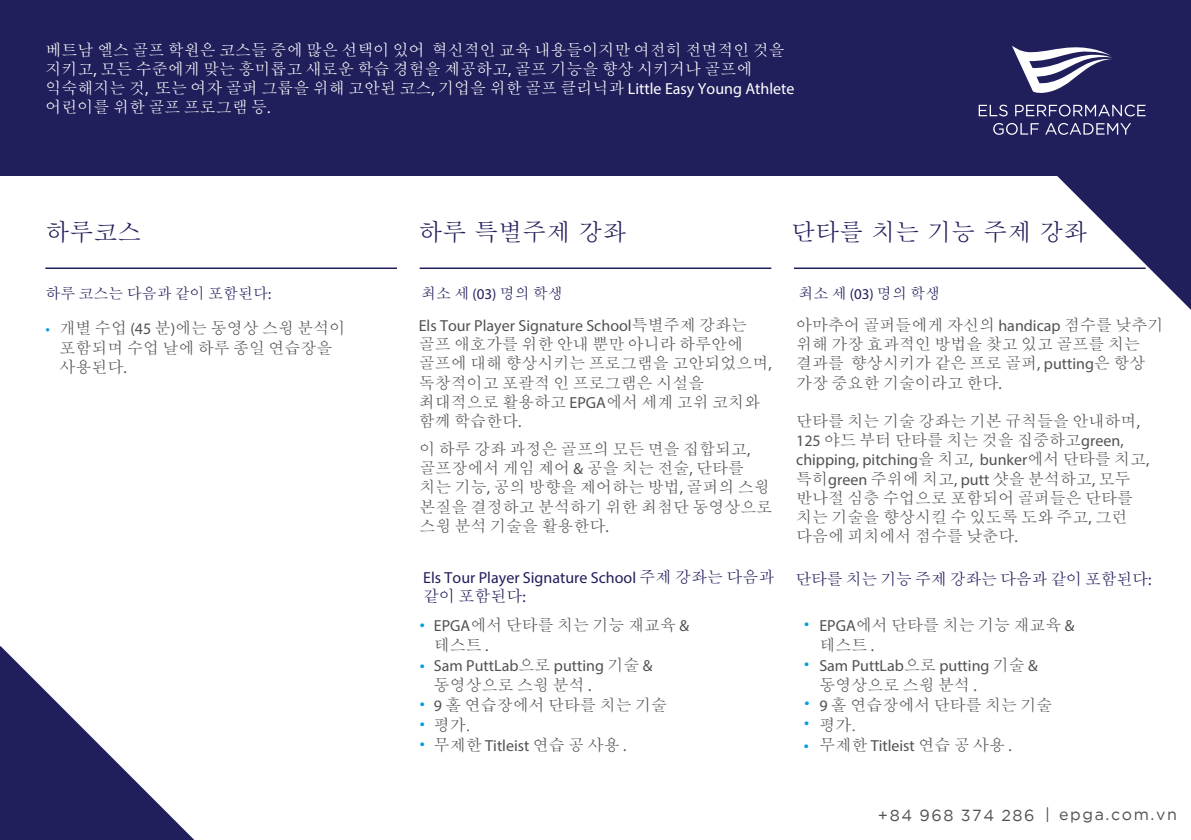
<style>
.page{position:relative;width:1191px;height:840px;background:#fff}
.page>*{position:absolute;margin:0;border:0;box-sizing:border-box;transform-origin:0 0}
.t1{font:500 24px "Adobe Myungjo Std";color:#201e5b}
.t2{font:18px/38.2px "Myriad Pro";color:#009de0}
.t3{font:500 16px/19.2px "Adobe Myungjo Std";color:#525251}
.t4{font:500 16px/19.2px "Adobe Myungjo Std";color:#fff}
.t5{font:16px "Myriad Pro";color:#525251}
.t6{font:16px "Myriad Pro";color:#201e5b}
.t7{font:16px "VNF Gotham";letter-spacing:.1em;color:#525251}
.t8{font:500 16px "Adobe Myungjo Std";letter-spacing:-.015em;color:#201e5b}
.t9{font:500 15px "Adobe Myungjo Std";color:#201e5b}
.s1{font-family:"Myriad Pro";font-weight:400}
.s2{font-family:"Myriad Pro";font-weight:400;color:#009de0}
.s3{font-family:"Adobe Myungjo Std";font-weight:500}
.s4{color:#201e5b}
.s5{font-family:"Myriad Pro";font-weight:400;color:#201e5b}
</style>
<div class="page">
<svg style="left:1057px;top:176px;width:134px;height:134px"></svg>
<div style="left:0;top:0;width:1191px;height:176px;background:#201e5b"></div>
<svg style="left:978px;top:105px;width:29px;height:11px"></svg>
<svg style="left:1015px;top:104px;width:130px;height:12px"></svg>
<svg style="left:993px;top:123px;width:45px;height:12px"></svg>
<svg style="left:1045px;top:123px;width:86px;height:12px"></svg>
<svg style="left:1012px;top:45px;width:100px;height:48px"></svg>
<hr style="left:794px;top:267px;width:351px;height:2px;background:#201e5b">
<hr style="left:45px;top:267px;width:352px;height:2px;background:#201e5b">
<hr style="left:420px;top:267px;width:351px;height:2px;background:#201e5b">
<svg style="left:0;top:646px;width:194px;height:193px"></svg>
<p class="t4" style="left:46px;top:40px;width:750px">베트남 엘스 골프 학원은 코스들 중에 많은 선택이 있어 혁신적인 교육 내용들이지만 여전히 전면적인 것을 지키고<span class="s1">,</span> 모든 수준에게 맞는 흥미롭고 새로운 학습 경험을 제공하고<span class="s1">,</span> 골프 기능을 향상 시키거나 골프에 익숙해지는 것<span class="s1">,</span> 또는 여자 골퍼 그룹을 위해 고안된 코스<span class="s1">,</span> 기업을 위한 골프 클리닉과 <span class="s1">Little Easy Young Athlete </span>어린이를 위한 골프 프로그램 등<span class="s1">.</span></p>
<h1 class="t1" style="left:45px;top:219px;width:97px">하루코스</h1>
<h1 class="t1" style="left:418px;top:219px;width:209px">하루 특별주제 강좌</h1>
<h1 class="t1" style="left:791px;top:219px;width:297px">단타를 치는 기능 주제 강좌</h1>
<p class="t9" style="left:45px;top:285px;width:227px">하루 코스는 다음과 같이 포함된다<span class="s1">:</span></p>
<p class="t9" style="left:421px;top:285px;width:143px">최소 세 <span class="s1">(03)</span> 명의 학생</p>
<p class="t9" style="left:798px;top:285px;width:143px">최소 세 <span class="s1">(03)</span> 명의 학생</p>
<p class="t3" style="left:60px;top:319px;width:287px;text-indent:-14px"><span class="s2">•</span> 개별 수업 <span class="s1">(45</span> 분<span class="s1">)</span>에는 동영상 스윙 분석이 포함되며 수업 날에 하루 종일 연습장을 사용된다<span class="s1">.</span></p>
<p class="t5" style="left:419px;top:315px;width:330px">Els Tour Player Signature School<span class="s3">특별주제 강좌는</span></p>
<p class="t3" style="left:419px;top:334px;width:354px">골프 애호가를 위한 안내 뿐만 아니라 하루안에 골프에 대해 향상시키는 프로그램을 고안되었으며<span class="s1">, </span>독창적이고 포괄적 인 프로그램은 시설을 최대적으로 활용하고 <span class="s1">EPGA</span>에서 세계 고위 코치와 함께 학습한다<span class="s1">.</span></p>
<p class="t3" style="left:419px;top:439px;width:354px">이 하루 강좌 과정은 골프의 모든 면을 집합되고<span class="s1">, </span>골프장에서 게임 제어 <span class="s1">&amp;</span> 공을 치는 전술<span class="s1">,</span> 단타를 치는 기능<span class="s1">,</span> 공의 방향을 제어하는 방법<span class="s1">,</span> 골퍼의 스윙 본질을 결정하고 분석하기 위한 최첨단 동영상으로 스윙 분석 기술을 활용한다<span class="s1">.</span></p>
<p class="t6" style="left:423px;top:567px;width:353px">Els Tour Player Signature School <span class="s3">주제 강좌는 다음과</span></p>
<p class="t3" style="left:434px;top:581px;width:257px;line-height:28.6px;text-indent:-11px"><span class="s4">같이 포함된다</span><span class="s5">:<br></span><span class="s1">EPGA</span>에서 단타를 치는 기능 재교육 <span class="s1">&amp;</span></p>
<p class="t3" style="left:434px;top:635px;width:56px">테스트 <span class="s1">.</span></p>
<p class="t5" style="left:434px;top:655px;width:220px">Sam PuttLab<span class="s3">으로</span> putting <span class="s3">기술</span> &amp;</p>
<p class="t3" style="left:434px;top:674px;width:235px;line-height:20px">동영상으로 스윙 분석 <span class="s1">.<br>9</span> 홀 연습장에서 단타를 치는 기술 평가.</p>
<p class="t5" style="left:434px;top:735px;width:194px"><span class="s3">무제한</span> Titleist <span class="s3">연습 공 사용</span> .</p>
<p class="t2" style="left:420px;top:604px;width:7px">•</p>
<p class="t2" style="left:420px;top:645px;width:7px">• •</p>
<p class="t2" style="left:420px;top:712px;width:7px;line-height:20px">• •</p>
<p class="t3" style="left:796px;top:315px;width:369px">아마추어 골퍼들에게 자신의 <span class="s1">handicap</span> 점수를 낮추기 위해 가장 효과적인 방법을 찾고 있고 골프를 치는 결과를 향상시키가 같은 프로 골퍼<span class="s1">, putting</span>은 항상 가장 중요한 기술이라고 한다<span class="s1">.</span></p>
<p class="t3" style="left:796px;top:411px;width:345px">단타를 치는 기술 강좌는 기본 규칙들을 안내하며<span class="s1">,<br>125</span> 야드 부터 단타를 치는 것을 집중하고<span class="s1">green,</span></p>
<p class="t5" style="left:796px;top:450px;width:355px">chipping, pitching<span class="s3">을 치고</span>, bunker<span class="s3">에서 단타를 치고</span>,</p>
<p class="t3" style="left:796px;top:469px;width:338px">특히<span class="s1">green</span> 주위에 치고<span class="s1">, putt</span> 샷을 분석하고<span class="s1">,</span> 모두 반나절 심층 수업으로 포함되어 골퍼들은 단타를 치는 기술을 향상시킬 수 있도록 도와 주고<span class="s1">,</span> 그런 다음에 피치에서 점수를 낮춘다<span class="s1">.</span></p>
<p class="t8" style="left:795px;top:570px;width:357px">단타를 치는 기능 주제 강좌는 다음과 같이 포함된다<span class="s1">:</span></p>
<p class="t2" style="left:804px;top:603px;width:7px">•</p>
<p class="t2" style="left:804px;top:642px;width:7px;line-height:39px">• •</p>
<p class="t2" style="left:804px;top:702px;width:7px">•</p>
<p class="t3" style="left:819px;top:614px;width:257px;line-height:20px"><span class="s1">EPGA</span>에서 단타를 치는 기능 재교육 <span class="s1">&amp; </span>테스트 <span class="s1">.</span></p>
<p class="t5" style="left:819px;top:655px;width:220px">Sam PuttLab<span class="s3">으로</span> putting <span class="s3">기술</span> &amp;</p>
<p class="t3" style="left:819px;top:674px;width:235px;line-height:20px">동영상으로 스윙 분석 <span class="s1">.<br>9</span> 홀 연습장에서 단타를 치는 기술 평가.</p>
<p class="t5" style="left:819px;top:735px;width:194px"><span class="s3">무제한</span> Titleist <span class="s3">연습 공 사용</span> .</p>
<p class="t2" style="left:804px;top:724px;width:7px">•</p>
<p class="t7" style="left:878px;top:802px;width:300px">+84 968 374 286 | epga.com.vn</p>
</div>
